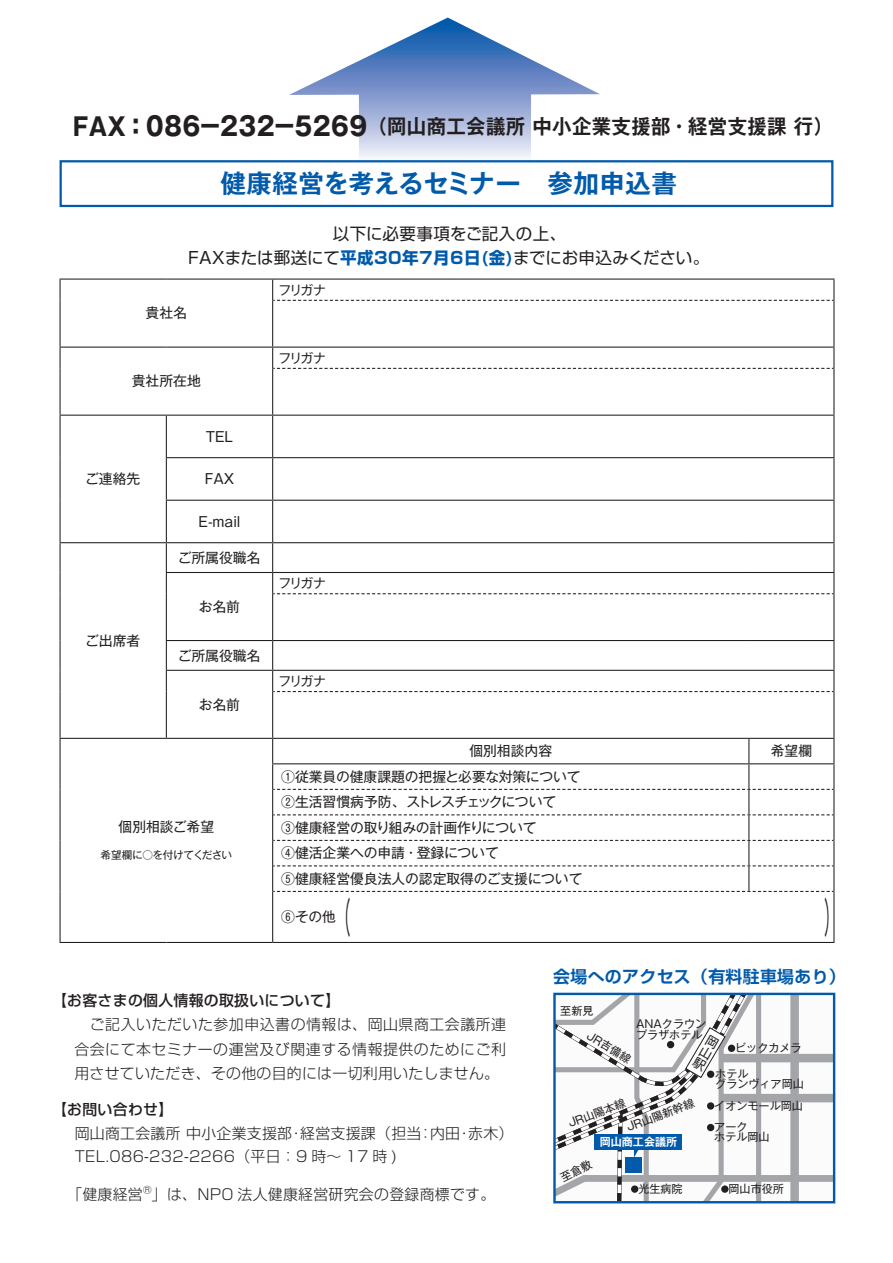
<style>
.page{position:relative;width:893px;height:1263px;background:#fff}
.page>*{position:absolute;margin:0;border:0;box-sizing:border-box;transform-origin:0 0}
.t1{font:41.4px "Gothic MB101 Pro";color:#231f20;scale:.33 1}
.t2{font:700 26.1px "Gothic MB101 Pr 6";letter-spacing:.02em;color:#231f20;scale:.9 1}
.t3{font:700 25.5px "Gothic MB101 Pr 6 De";letter-spacing:.02em;color:#015aaa}
.t4{font:700 20.25px "Gothic MB101 Pr 6 De";letter-spacing:.02em;color:#231f20;scale:.96 1}
.t5{font:700 16.95px "Shin Go Pr 6 De";letter-spacing:.02em;color:#015aaa}
.t6{font:16.5px "Shin Go Pr 6";color:#231f20}
.t7{font:16.5px "Shin Go Pr 6";letter-spacing:.03em;color:#231f20}
.t8{font:300 14.85px/24.5px "Shin Go Pr 6";letter-spacing:.02em;color:#231f20;text-align:justify}
.t9{font:500 14.85px "Shin Go Pr 6";letter-spacing:.02em;color:#231f20}
.t10{font:13.8px "Gothic MB101 Pro";color:#231f20}
.t11{font:13.8px "Gothic MB101 Pro";letter-spacing:-.02em;color:#231f20}
.t12{font:12.75px "Gothic MB101 Pro";letter-spacing:-.125em;color:#231f20}
.t13{font:11.1px/10.2px "Gothic MB101 Pr 6";color:#231f20}
.t14{font:700 11.1px "Gothic MB101 Pr 6 De";color:#fff}
.t15{font:10.65px "Gothic MB101 Pro";letter-spacing:-.035em;color:#231f20}
.s1{font-size:25.05px}
.s2{font-weight:700;color:#015aaa}
</style>
<div class="page">
<svg style="left:553px;top:992px;width:283px;height:212px;background:#367cbb"></svg>
<hr style="left:60px;top:279px;width:106px;height:1px;background:#231f20">
<svg style="left:60px;top:280px;width:1px;height:20px"></svg>
<hr style="left:166px;top:279px;width:107px;height:1px;background:#231f20">
<hr style="left:60px;top:300px;width:1px;height:47px;background:#231f20">
<hr style="left:273px;top:279px;width:476px;height:1px;background:#231f20">
<hr style="left:749px;top:279px;width:85px;height:1px;background:#231f20">
<hr style="left:273px;top:347px;width:476px;height:1px;background:#231f20">
<hr style="left:749px;top:347px;width:85px;height:1px;background:#231f20">
<svg style="left:272px;top:280px;width:562px;height:21px"></svg>
<svg style="left:272px;top:348px;width:562px;height:21px"></svg>
<hr style="left:272px;top:300px;width:1px;height:47px;background:#231f20">
<hr style="left:833px;top:300px;width:1px;height:47px;background:#231f20">
<hr style="left:272px;top:368px;width:1px;height:47px;background:#231f20">
<hr style="left:833px;top:368px;width:1px;height:47px;background:#231f20">
<hr style="left:272px;top:594px;width:1px;height:46px;background:#231f20">
<hr style="left:833px;top:594px;width:1px;height:46px;background:#231f20">
<hr style="left:272px;top:691px;width:1px;height:47px;background:#231f20">
<hr style="left:833px;top:691px;width:1px;height:47px;background:#231f20">
<hr style="left:60px;top:347px;width:106px;height:1px;background:#231f20">
<svg style="left:60px;top:348px;width:1px;height:20px"></svg>
<hr style="left:166px;top:347px;width:107px;height:1px;background:#231f20">
<hr style="left:60px;top:368px;width:1px;height:47px;background:#231f20">
<hr style="left:273px;top:415px;width:476px;height:1px;background:#231f20">
<hr style="left:749px;top:415px;width:85px;height:1px;background:#231f20">
<hr style="left:273px;top:640px;width:476px;height:1px;background:#231f20">
<hr style="left:749px;top:640px;width:85px;height:1px;background:#231f20">
<hr style="left:273px;top:738px;width:476px;height:1px;background:#231f20">
<hr style="left:749px;top:738px;width:85px;height:1px;background:#231f20">
<hr style="left:60px;top:415px;width:106px;height:1px;background:#231f20">
<hr style="left:60px;top:416px;width:1px;height:42px;background:#231f20">
<hr style="left:60px;top:458px;width:1px;height:42px;background:#231f20">
<hr style="left:60px;top:500px;width:1px;height:42px;background:#231f20">
<hr style="left:166px;top:415px;width:107px;height:1px;background:#231f20">
<hr style="left:166px;top:416px;width:1px;height:41px;background:#231f20">
<hr style="left:272px;top:416px;width:1px;height:41px;background:#231f20">
<hr style="left:833px;top:416px;width:1px;height:41px;background:#231f20">
<hr style="left:166px;top:457px;width:107px;height:1px;background:#231f20">
<hr style="left:166px;top:458px;width:1px;height:42px;background:#231f20">
<hr style="left:273px;top:457px;width:476px;height:1px;background:#231f20">
<hr style="left:272px;top:458px;width:1px;height:42px;background:#231f20">
<hr style="left:749px;top:457px;width:85px;height:1px;background:#231f20">
<hr style="left:833px;top:458px;width:1px;height:42px;background:#231f20">
<hr style="left:166px;top:500px;width:107px;height:1px;background:#231f20">
<hr style="left:166px;top:501px;width:1px;height:41px;background:#231f20">
<hr style="left:273px;top:500px;width:476px;height:1px;background:#231f20">
<hr style="left:272px;top:501px;width:1px;height:41px;background:#231f20">
<hr style="left:749px;top:500px;width:85px;height:1px;background:#231f20">
<hr style="left:833px;top:501px;width:1px;height:41px;background:#231f20">
<hr style="left:60px;top:542px;width:106px;height:1px;background:#231f20">
<svg style="left:60px;top:543px;width:1px;height:51px"></svg>
<hr style="left:60px;top:594px;width:1px;height:46px;background:#231f20">
<hr style="left:60px;top:640px;width:1px;height:30px;background:#231f20">
<svg style="left:60px;top:670px;width:1px;height:21px"></svg>
<hr style="left:60px;top:691px;width:1px;height:47px;background:#231f20">
<hr style="left:166px;top:542px;width:107px;height:1px;background:#231f20">
<hr style="left:273px;top:542px;width:476px;height:1px;background:#231f20">
<hr style="left:749px;top:542px;width:85px;height:1px;background:#231f20">
<svg style="left:272px;top:543px;width:562px;height:51px"></svg>
<hr style="left:166px;top:572px;width:107px;height:1px;background:#231f20">
<svg style="left:166px;top:543px;width:1px;height:51px"></svg>
<hr style="left:166px;top:594px;width:1px;height:46px;background:#231f20">
<hr style="left:166px;top:640px;width:107px;height:1px;background:#231f20">
<svg style="left:272px;top:641px;width:562px;height:51px"></svg>
<hr style="left:166px;top:670px;width:107px;height:1px;background:#231f20">
<svg style="left:166px;top:641px;width:1px;height:50px"></svg>
<hr style="left:166px;top:691px;width:1px;height:47px;background:#231f20">
<hr style="left:60px;top:738px;width:106px;height:1px;background:#231f20">
<svg style="left:60px;top:739px;width:1px;height:152px"></svg>
<hr style="left:60px;top:891px;width:1px;height:51px;background:#231f20">
<hr style="left:60px;top:942px;width:106px;height:1px;background:#231f20">
<hr style="left:166px;top:942px;width:107px;height:1px;background:#231f20">
<hr style="left:166px;top:738px;width:107px;height:1px;background:#231f20">
<hr style="left:272px;top:891px;width:1px;height:51px;background:#231f20">
<hr style="left:833px;top:891px;width:1px;height:51px;background:#231f20">
<hr style="left:273px;top:942px;width:476px;height:1px;background:#231f20">
<hr style="left:749px;top:942px;width:85px;height:1px;background:#231f20">
<svg style="left:272px;top:739px;width:562px;height:153px"></svg>
<svg style="left:289px;top:18px;width:311px;height:140px"></svg>
<div style="left:60px;top:160px;width:773px;height:47px;border:2px solid #015aaa"></div>
<svg style="left:556px;top:995px;width:277px;height:206px"></svg>
<p class="t2" style="left:69px;top:105px;width:332px"><span class="s1">ＦＡＸ</span>：０８６－232－5269</p>
<p class="t3" style="left:220px;top:162px;width:458px">健康経営を考えるセミナー　参加申込書</p>
<p class="t7" style="left:333px;top:220px;width:227px">以下に必要事項をご記入の上、</p>
<p class="t6" style="left:188px;top:244px;width:523px">FAXまたは郵送にて<span class="s2">平成30年7月6日(⾦)</span>までにお申込みください。</p>
<p class="t4" style="left:367px;top:110px;width:487px">（岡山商工会議所中小企業支援部・経営支援課行(</p>
<p class="t10" style="left:146px;top:302px;width:43px">貴社名</p>
<p class="t10" style="left:132px;top:370px;width:71px">貴社所在地</p>
<p class="t10" style="left:85px;top:467px;width:57px">ご連絡先</p>
<p class="t10" style="left:85px;top:629px;width:57px">ご出席者</p>
<p class="t10" style="left:206px;top:425px;width:29px">TEL</p>
<p class="t10" style="left:205px;top:467px;width:31px">FAX</p>
<p class="t10" style="left:199px;top:510px;width:43px">E-mail</p>
<p class="t10" style="left:178px;top:546px;width:84px">ご所属役職名</p>
<p class="t10" style="left:199px;top:595px;width:43px">お名前</p>
<p class="t10" style="left:178px;top:644px;width:84px">ご所属役職名</p>
<p class="t10" style="left:199px;top:693px;width:43px">お名前</p>
<p class="t10" style="left:119px;top:816px;width:97px">個別相談ご希望</p>
<p class="t15" style="left:101px;top:846px;width:133px">希望欄に○を付けてください</p>
<p class="t12" style="left:278px;top:279px;width:49px">フリガナ</p>
<p class="t12" style="left:278px;top:347px;width:49px">フリガナ</p>
<p class="t12" style="left:278px;top:572px;width:49px">フリガナ</p>
<p class="t12" style="left:278px;top:670px;width:49px">フリガナ</p>
<p class="t10" style="left:469px;top:740px;width:84px">個別相談内容</p>
<p class="t10" style="left:281px;top:765px;width:301px">①従業員の健康課題の把握と必要な対策について</p>
<p class="t11" style="left:281px;top:791px;width:277px">②生活習慣病予防、ストレスチェックについて</p>
<p class="t10" style="left:281px;top:816px;width:257px">③健康経営の取り組みの計画作りについて</p>
<p class="t10" style="left:281px;top:842px;width:219px">④健活企業への申請・登録について</p>
<p class="t10" style="left:281px;top:867px;width:303px">⑤健康経営優良法人の認定取得のご支援について</p>
<p class="t10" style="left:281px;top:905px;width:56px">⑥その他</p>
<p class="t1" style="left:337px;top:882px;width:43px">)</p>
<p class="t10" style="left:771px;top:740px;width:43px">希望欄</p>
<p class="t1" style="left:824px;top:882px;width:43px">(</p>
<p class="t5" style="left:553px;top:962px;width:294px">会場へのアクセス（有料駐⾞場あり(</p>
<p class="t9" style="left:52px;top:988px;width:290px">【お客さまの個人情報の取扱いについて【</p>
<p class="t8" style="left:74px;top:1011px;width:433px">　ご記入いただいた参加申込書の情報は、岡山県商工会議所連合会にて本セミナーの運営及び関連する情報提供のためにご利用させていただき、その他の目的には一切利用いたしません。</p>
<p class="t9" style="left:52px;top:1097px;width:123px">【お問い合わせ【</p>
<p class="t8" style="left:300px;top:1119px;width:123px">経営支援課（担当</p>
<p class="t8" style="left:468px;top:1119px;width:47px">赤木(</p>
<p class="t8" style="left:60px;top:1119px;width:234px">　岡山商工会議所中小企業支援部</p>
<p class="t8" style="left:60px;top:1143px;width:339px">　TEL.086-232-2266（平日：9 時〜 17 時 (</p>
<p class="t8" style="left:430px;top:1119px;width:32px">内田</p>
<p class="t8" style="left:418px;top:1119px;width:16px">：</p>
<p class="t8" style="left:289px;top:1119px;width:16px">・</p>
<p class="t8" style="left:457px;top:1119px;width:16px">・</p>
<p class="t13" style="left:560px;top:1005px;width:35px">至新見</p>
<p class="t13" style="left:636px;top:1018px;width:72px">ANAクラウンプラザホテル</p>
<p class="t13" style="left:591px;top:1029px;width:51px;rotate:31deg">JR吉備線</p>
<p class="t13" style="left:625px;top:1121px;width:73px;rotate:-20deg">JR山陽新幹線</p>
<p class="t13" style="left:735px;top:1042px;width:68px">ビックカメラ</p>
<p class="t13" style="left:715px;top:1068px;width:90px">ホテル<br>グランヴィア岡山</p>
<p class="t13" style="left:567px;top:1118px;width:62px;rotate:-20deg">JR山陽本線</p>
<p class="t13" style="left:714px;top:1099px;width:90px">イオンモール岡山</p>
<p class="t13" style="left:714px;top:1121px;width:57px">アーク<br>ホテル岡山</p>
<p class="t14" style="left:600px;top:1133px;width:79px">岡山商工会議所</p>
<p class="t8" style="left:60px;top:1180px;width:437px">　「健康経営<sup>Ⓡ</sup>」は、NPO 法人健康経営研究会の登録商標です。</p>
<p class="t13" style="left:638px;top:1183px;width:46px">光生病院</p>
<p class="t13" style="left:728px;top:1183px;width:57px">岡山市役所</p>
</div>
